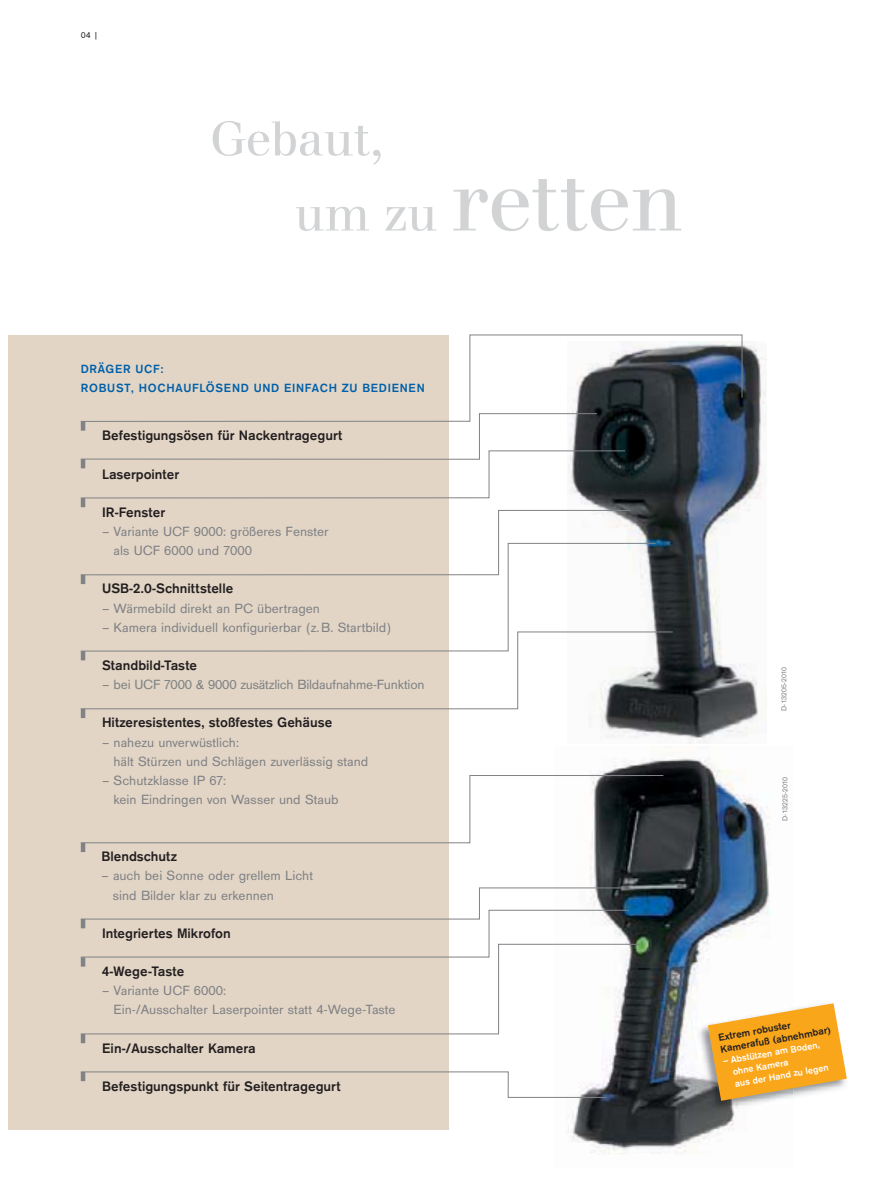
<style>
.page{position:relative;width:893px;height:1191px;background:#fff}
.page>*{position:absolute;margin:0;border:0;box-sizing:border-box;transform-origin:0 0}
.t1{font:88.5px "Draeger Walbaum";color:#d1d3d4}
.t2{font:51px "Draeger Walbaum";color:#d1d3d4}
.t3{font:700 14.25px "Draeger San";color:#231f20}
.t4{font:13.8px/19.2px "Draeger San";color:#808285}
.t5{font:700 12.3px/19.2px "Draeger San";letter-spacing:.055em;color:#0060a9}
.t6{font:700 10.5px/12px "Draeger San";color:#231f20}
.t7{font:700 9.75px/12px "Draeger San";color:#fff}
.t8{font:9px "Draeger San Tab";color:#231f20}
.t9{font:7.5px "Draeger San";letter-spacing:.025em;color:#808285}
.s1{font-size:51px}
</style>
<div class="page">
<img style="left:599px;top:342px;width:167px;height:402px">
<img style="left:567px;top:758px;width:203px;height:396px">
<div style="left:9px;top:335px;width:440px;height:794px;background:#e2d5c6"></div>
<svg style="left:80px;top:775px;width:584px;height:68px"></svg>
<hr style="left:81px;top:842px;width:4px;height:10px;background:#808285">
<svg style="left:80px;top:943px;width:561px;height:91px"></svg>
<svg style="left:81px;top:1034px;width:4px;height:9px"></svg>
<svg style="left:80px;top:1071px;width:527px;height:27px"></svg>
<svg style="left:80px;top:887px;width:550px;height:79px"></svg>
<img style="left:691px;top:1003px;width:83px;height:114px">
<svg style="left:708px;top:1003px;width:139px;height:97px"></svg>
<svg style="left:80px;top:631px;width:593px;height:78px"></svg>
<svg style="left:81px;top:709px;width:4px;height:9px"></svg>
<svg style="left:469px;top:334px;width:274px;height:88px"></svg>
<svg style="left:80px;top:413px;width:551px;height:130px"></svg>
<svg style="left:80px;top:543px;width:576px;height:108px"></svg>
<svg style="left:81px;top:651px;width:4px;height:9px"></svg>
<p class="t8" style="left:81px;top:32px;width:19px">04 |</p>
<h2 class="t2" style="left:210px;top:119px;width:174px">Gebaut,</h2>
<h1 class="t1" style="left:295px;top:166px;width:390px"><span class="s1">um zu</span> retten</h1>
<p class="t5" style="left:81px;top:360px;width:345px">DRÄGER UCF:<br>ROBUST, HOCHAUFLÖSEND UND EINFACH ZU BEDIENEN</p>
<p class="t3" style="left:102px;top:430px;width:242px">Befestigungsösen für Nackentragegurt</p>
<p class="t3" style="left:102px;top:468px;width:79px">Laserpointer</p>
<p class="t3" style="left:102px;top:506px;width:65px">IR-Fenster</p>
<p class="t4" style="left:113px;top:523px;width:216px;text-indent:-11px">– Variante UCF 9000: größeres Fenster als UCF 6000 und 7000</p>
<p class="t3" style="left:102px;top:583px;width:133px">USB-2.0-Schnittstelle</p>
<p class="t4" style="left:102px;top:599px;width:219px">– Wärmebild direkt an PC übertragen</p>
<p class="t4" style="left:102px;top:618px;width:291px">– Kamera individuell konfigurierbar (z.B. Startbild)</p>
<p class="t3" style="left:102px;top:659px;width:97px">Standbild-Taste</p>
<p class="t4" style="left:102px;top:676px;width:324px">– bei UCF 7000 &amp; 9000 zusätzlich Bildaufnahme-Funktion</p>
<p class="t3" style="left:102px;top:717px;width:232px">Hitzeresistentes, stoßfestes Gehäuse</p>
<p class="t4" style="left:113px;top:733px;width:256px;text-indent:-11px">– nahezu unverwüstlich:<br>hält Stürzen und Schlägen zuverlässig stand</p>
<p class="t4" style="left:113px;top:772px;width:227px;text-indent:-11px">– Schutzklasse IP 67:<br>kein Eindringen von Wasser und Staub</p>
<p class="t3" style="left:101px;top:851px;width:77px">Blendschutz</p>
<p class="t4" style="left:113px;top:867px;width:202px;text-indent:-11px">– auch bei Sonne oder grellem Licht sind Bilder klar zu erkennen</p>
<p class="t3" style="left:102px;top:927px;width:130px">Integriertes Mikrofon</p>
<p class="t3" style="left:102px;top:966px;width:84px">4-Wege-Taste</p>
<p class="t4" style="left:113px;top:982px;width:284px;text-indent:-11px">– Variante UCF 6000:<br>Ein-/Ausschalter Laserpointer statt 4-Wege-Taste</p>
<p class="t3" style="left:102px;top:1042px;width:155px">Ein-/Ausschalter Kamera</p>
<p class="t3" style="left:102px;top:1080px;width:240px">Befestigungspunkt für Seitentragegurt</p>
<p class="t9" style="left:781px;top:711px;width:46px;rotate:-90deg">D-13205-2010</p>
<p class="t9" style="left:782px;top:821px;width:46px;rotate:-90deg">D-13225-2010</p>
<p class="t6" style="left:718px;top:1032px;width:113px;rotate:-10deg">Extrem robuster<br>Kamerafuß (abnehmbar)</p>
<p class="t7" style="left:730px;top:1054px;width:97px;text-indent:-8px;rotate:-10deg">– Abstützen am Boden, ohne Kamera<br>aus der Hand zu legen</p>
</div>
